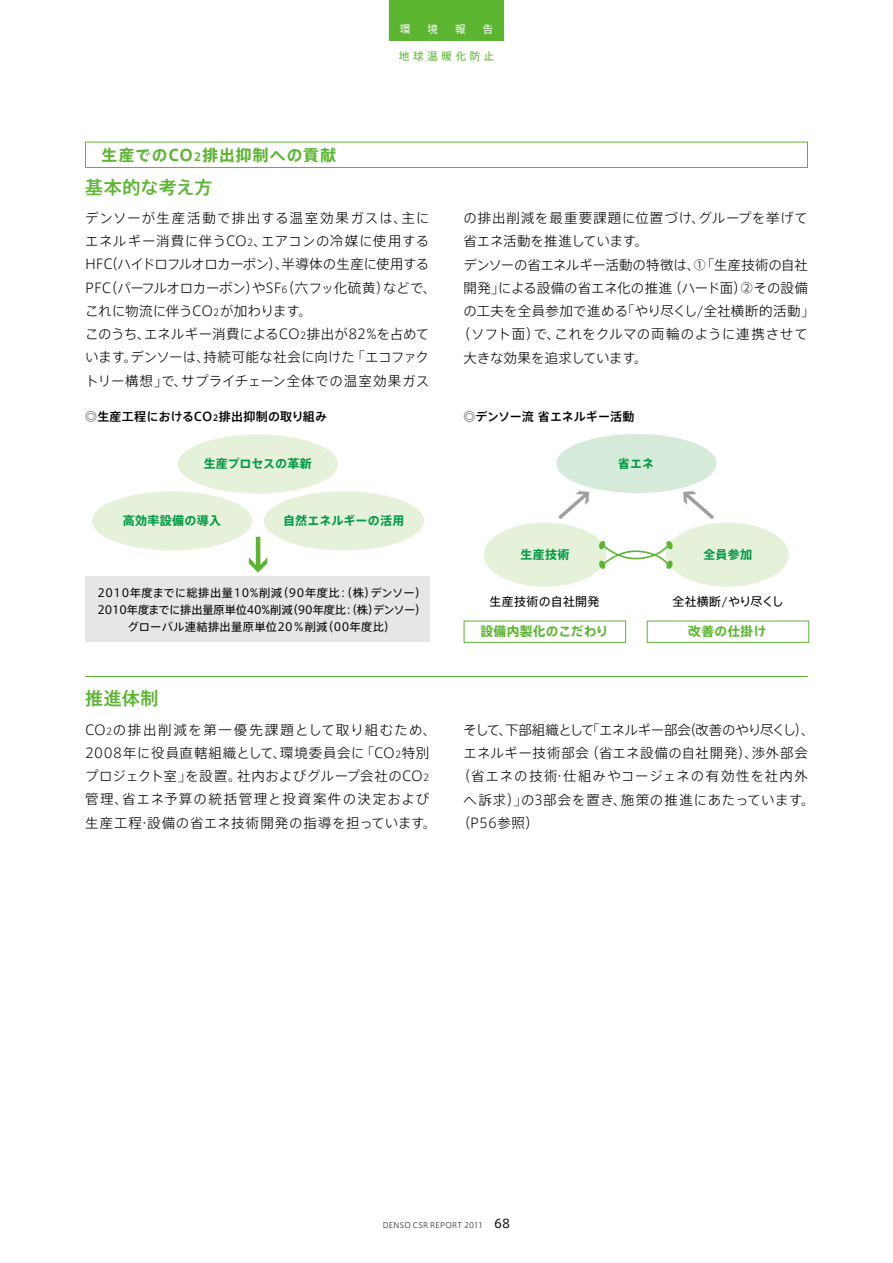
<style>
.page{position:relative;width:893px;height:1263px;background:#fff}
.page>*{position:absolute;margin:0;border:0;box-sizing:border-box;transform-origin:0 0}
.t1{font:500 18px "Axis Std";letter-spacing:.02em;color:#5bb531}
.t2{font:700 15.75px "Axis Std";letter-spacing:.06em;color:#5bb531}
.t3{font:300 13.5px/23.2px "Axis Std";letter-spacing:.025em;color:#000}
.t4{font:300 13.5px/23.2px "Axis Std";letter-spacing:.06em;color:#000}
.t5{font:300 13.5px/23.2px "Axis Std";letter-spacing:-.005em;color:#000}
.t6{font:300 13.5px "Axis Std";letter-spacing:-.01em;color:#000}
.t7{font:300 13.5px "Axis Std";letter-spacing:-.045em;color:#000}
.t8{font:300 13.5px "Axis Std";letter-spacing:.05em;color:#000}
.t9{font:300 13.5px "Axis Std";letter-spacing:-.02em;color:#000}
.t10{font:300 13.5px "Axis Std";letter-spacing:.045em;color:#000}
.t11{font:300 13.5px "Axis Std";letter-spacing:.065em;color:#000}
.t12{font:300 13.5px "Axis Std";letter-spacing:-.015em;color:#000}
.t13{font:12.75px "Axis Std Bold 90 pv RKSJ H";letter-spacing:.025em;color:#5bb531}
.t14{font:12px "Axis Std Bold 90 pv RKSJ H";letter-spacing:.025em;color:#094}
.t15{font:12px "Axis Std Medium 90 pv RKSJ H";letter-spacing:.015em;color:#000}
.t16{font:12px "Axis Std Medium 90 pv RKSJ H";letter-spacing:-.005em;color:#000}
.t17{font:12px "Axis Std Regular 90 pv RKSJ H";letter-spacing:-.055em;color:#000}
.t18{font:12px "Axis Std Bold 90 pv RKSJ H";color:#094}
.t19{font:12px "Axis Std Regular 90 pv RKSJ H";letter-spacing:.025em;color:#000}
.t20{font:11.25px/17.2px "Axis Std Regular 90 pv RKSJ H";letter-spacing:.03em;color:#000;text-align:center}
.t21{font:10.5px "Axis Std";letter-spacing:.35em;color:#5bb531}
.t22{font:10.5px "Axis Std";color:#fff}
.t23{font:300 9.45px "Axis Std";color:#000}
.t24{font:300 7.5px "Axis Std";letter-spacing:.035em;color:#000}
.s1{font-size:10.95px}
.s2{font-size:9.45px}
.s3{font-size:8.4px}
.s4{font-weight:400;font-size:12px}
</style>
<div class="page">
<div style="left:389px;top:0;width:115px;height:40px;background:#5bb531"></div>
<hr style="left:85px;top:676px;width:723px;height:1px;background:#5bb531">
<div style="left:86px;top:576px;width:344px;height:66px;background:#e6e6e7"></div>
<svg style="left:249px;top:537px;width:18px;height:35px"></svg>
<div style="left:178px;top:434px;width:160px;height:59px;background:#e6f1d9;border-radius:50%"></div>
<div style="left:92px;top:491px;width:160px;height:59px;background:#e6f1d9;border-radius:50%"></div>
<div style="left:264px;top:491px;width:160px;height:59px;background:#e6f1d9;border-radius:50%"></div>
<div style="left:85px;top:142px;width:723px;height:26px;border:1px solid #5bb531"></div>
<div style="left:557px;top:434px;width:160px;height:59px;background:#d5ead8;border-radius:50%"></div>
<div style="left:464px;top:621px;width:162px;height:22px;border:1px solid #5bb531"></div>
<div style="left:484px;top:523px;width:123px;height:64px;background:#e6f1d9;border-radius:50%"></div>
<div style="left:666px;top:523px;width:123px;height:64px;background:#e6f1d9;border-radius:50%"></div>
<div style="left:647px;top:621px;width:162px;height:22px;border:1px solid #5bb531"></div>
<svg style="left:599px;top:540px;width:74px;height:29px"></svg>
<svg style="left:558px;top:491px;width:31px;height:28px"></svg>
<svg style="left:683px;top:491px;width:31px;height:28px"></svg>
<p class="t2" style="left:85px;top:143px;width:253px">　生産でのCO<span class="s1">2</span>排出抑制への貢献</p>
<p class="t22" style="left:400px;top:21px;width:12px">環</p>
<p class="t22" style="left:427px;top:21px;width:12px">境</p>
<p class="t22" style="left:455px;top:21px;width:12px">報</p>
<p class="t22" style="left:483px;top:21px;width:12px">告</p>
<p class="t21" style="left:399px;top:48px;width:97px">地球温暖化防止</p>
<h1 class="t1" style="left:85px;top:173px;width:129px">基本的な考え方</h1>
<p class="t3" style="left:85px;top:205px;width:353px">デンソーが生産活動で排出する温室効果ガスは、主にエネルギー消費に伴うCO<span class="s2">2</span>、エアコンの冷媒に使用する<br>HFC（ハイドロフルオロカーボン）、半導体の生産に使用する<br>PFC（パーフルオロカーボン）やSF（六フッ化硫黄）などで、</p>
<p class="t23" style="left:282px;top:282px;width:8px">6</p>
<p class="t5" style="left:85px;top:298px;width:346px">これに物流に伴うCO<span class="s2">2</span>が加わります。<br>このうち、エネルギー消費によるCO<span class="s2">2</span>排出が82%を占めています。デンソーは、持続可能な社会に向けた「エコファクトリー構想」で、サプライチェーン全体での温室効果ガス</p>
<p class="t15" style="left:85px;top:407px;width:244px">◎生産工程におけるCO<span class="s3">2</span>排出抑制の取り組み</p>
<p class="t18" style="left:204px;top:454px;width:110px">生産プロセスの革新</p>
<p class="t14" style="left:123px;top:511px;width:100px">高効率設備の導入</p>
<p class="t14" style="left:283px;top:511px;width:123px">自然エネルギーの活用</p>
<p class="t20" style="left:98px;top:583px;width:330px">2010年度までに総排出量10%削減（90年度比：（株）デンソー）<br>2010年度までに排出量原単位40%削減（90年度比：（株）デンソー）グローバル連結排出量原単位20％削減（00年度比）</p>
<p class="t4" style="left:463px;top:206px;width:346px">の排出削減を最重要課題に位置づけ、グループを挙げて</p>
<p class="t12" style="left:463px;top:231px;width:186px">省エネ活動を推進しています。</p>
<p class="t9" style="left:463px;top:255px;width:346px">デンソーの省エネルギー活動の特徴は、①「生産技術の自社</p>
<p class="t6" style="left:463px;top:278px;width:346px">開発」による設備の省エネ化の推進（ハード面）②その設備</p>
<p class="t3" style="left:463px;top:299px;width:353px">の工夫を全員参加で進める「やり尽くし/全社横断的活動」</p>
<p class="t3" style="left:457px;top:322px;width:353px">（ソフト面）で、これをクルマの両輪のように連携させて</p>
<p class="t6" style="left:463px;top:348px;width:186px">大きな効果を追求しています。</p>
<p class="t16" style="left:463px;top:407px;width:172px">◎デンソー流 省エネルギー活動</p>
<p class="t14" style="left:618px;top:454px;width:38px">省エネ</p>
<p class="t14" style="left:520px;top:545px;width:50px">生産技術</p>
<p class="t14" style="left:703px;top:545px;width:50px">全員参加</p>
<p class="t19" style="left:489px;top:592px;width:112px">生産技術の自社開発</p>
<p class="t17" style="left:672px;top:592px;width:113px">全社横断/やり尽くし</p>
<p class="t13" style="left:481px;top:622px;width:130px">設備内製化のこだわり</p>
<p class="t13" style="left:688px;top:622px;width:79px">改善の仕掛け</p>
<h1 class="t1" style="left:85px;top:685px;width:75px">推進体制</h1>
<p class="t4" style="left:85px;top:717px;width:353px">CO<span class="s2">2</span>の排出削減を第一優先課題として取り組むため、<br>2008年に役員直轄組織として、環境委員会に「CO<span class="s2">2</span>特別プロジェクト室」を設置。社内およびグループ会社のCO<span class="s2">2</span>管理、省エネ予算の統括管理と投資案件の決定および生産工程・設備の省エネ技術開発の指導を担っています。</p>
<p class="t7" style="left:463px;top:720px;width:353px">そして、下部組織として「エネルギー部会（改善のやり尽くし）、</p>
<p class="t10" style="left:463px;top:743px;width:346px">エネルギー技術部会（省エネ設備の自社開発）、渉外部会</p>
<p class="t11" style="left:457px;top:766px;width:353px">（省エネの技術・仕組みやコージェネの有効性を社内外</p>
<p class="t8" style="left:463px;top:789px;width:353px">へ訴求）」の3部会を置き、施策の推進にあたっています。</p>
<p class="t3" style="left:457px;top:810px;width:84px">（P56参照）</p>
<p class="t24" style="left:383px;top:1220px;width:129px">DENSO CSR REPORT 2011 <span class="s4">68</span></p>
</div>
